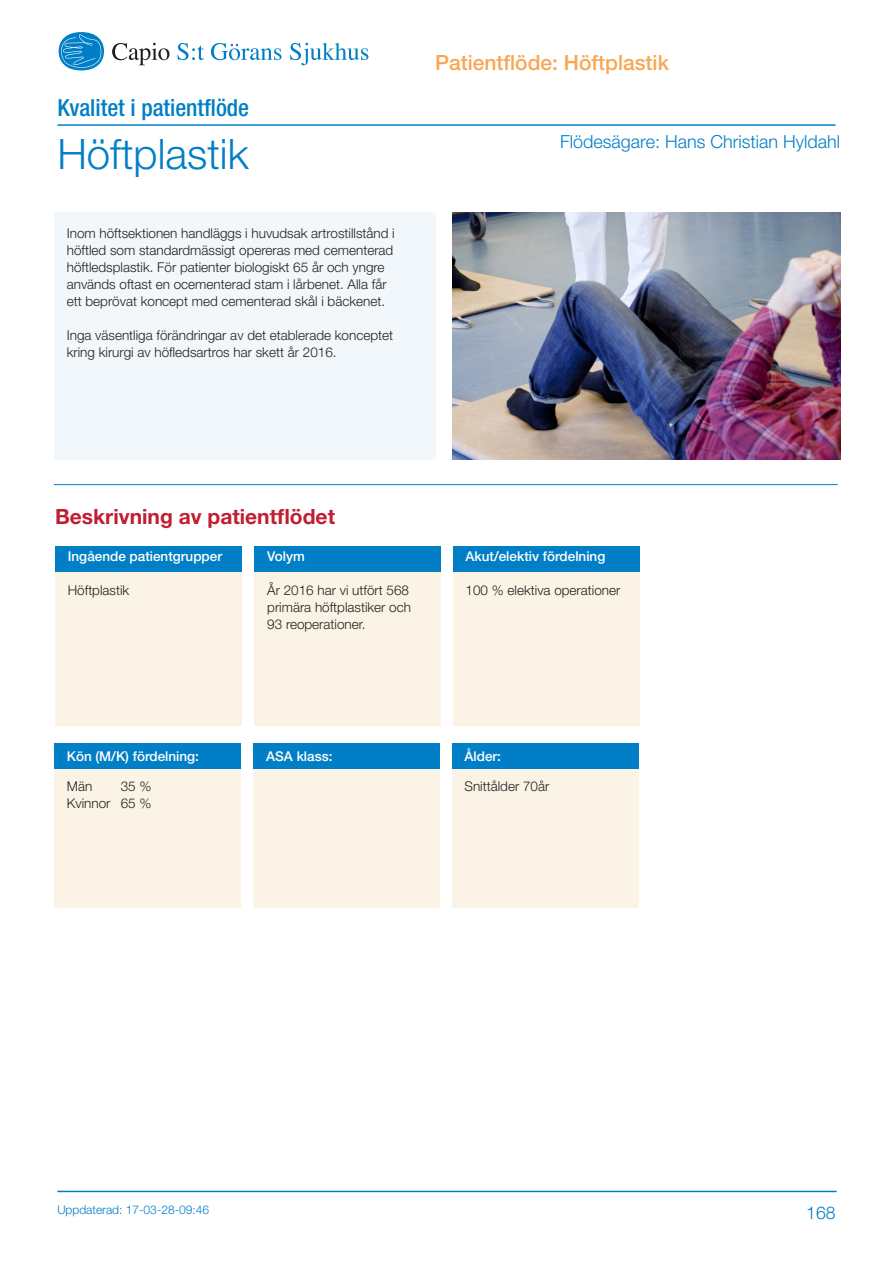
<style>
.page{position:relative;width:893px;height:1263px;background:#fff}
.page>*{position:absolute;margin:0;border:0;box-sizing:border-box;transform-origin:0 0}
.Rubrik_1{font:300 42px "Helvetica Neue LT";color:#007fc6}
.t1{font:500 condensed 23.55px "Helvetica Neue LT";color:#007fc6}
.Rubrik_2{font:700 21px "Helvetica Neue LT";color:#c01e32}
.IR2{font:500 21px "Helvetica Neue LT";color:#f9a654}
.Sidhuvud_text{font:300 18px "Helvetica Neue LT";color:#007fc6}
.Nedre_rubrik_1{font:300 17.55px "Helvetica Neue LT";color:#007fc6}
._1_Normal{font:300 13.5px/17px "Helvetica Neue LT";color:#231f20}
._1_Normal-2{font:500 13.5px "Helvetica Neue LT";color:#fff}
.Uppdaterad{font:300 12px "Helvetica Neue LT";color:#007fc6}
</style>
<div class="page">
<svg style="left:112px;top:43px;width:57px;height:22px"></svg>
<svg style="left:177px;top:43px;width:27px;height:17px"></svg>
<svg style="left:290px;top:43px;width:78px;height:22px"></svg>
<div style="left:59px;top:32px;width:45px;height:38px;background:#007fc6;border-radius:50%"></div>
<svg style="left:59px;top:34px;width:42px;height:36px"></svg>
<svg style="left:211px;top:43px;width:71px;height:17px"></svg>
<hr style="left:57px;top:124px;width:779px;height:2px;background:#007fc6">
<hr style="left:57px;top:1191px;width:780px;height:1px;background:#007fc6">
<hr style="left:54px;top:484px;width:784px;height:1px;background:#007fc6">
<div style="left:55px;top:568px;width:187px;height:157px;background:#fbf4e6"></div>
<div style="left:55px;top:546px;width:187px;height:25px;background:#007fc6"></div>
<div style="left:254px;top:568px;width:187px;height:157px;background:#fbf4e6"></div>
<div style="left:254px;top:546px;width:187px;height:25px;background:#007fc6"></div>
<div style="left:453px;top:568px;width:186px;height:157px;background:#fbf4e6"></div>
<div style="left:453px;top:546px;width:186px;height:25px;background:#007fc6"></div>
<div style="left:54px;top:764px;width:187px;height:143px;background:#fbf4e6"></div>
<div style="left:54px;top:743px;width:187px;height:26px;background:#007fc6"></div>
<div style="left:253px;top:764px;width:187px;height:143px;background:#fbf4e6"></div>
<div style="left:253px;top:743px;width:187px;height:26px;background:#007fc6"></div>
<div style="left:452px;top:764px;width:186px;height:143px;background:#fbf4e6"></div>
<div style="left:452px;top:743px;width:186px;height:26px;background:#007fc6"></div>
<div style="left:54px;top:212px;width:382px;height:247px;background:#f2f7fb"></div>
<img style="left:453px;top:212px;width:387px;height:247px">
<h2 class="t1" style="left:57px;top:94px;width:193px">Kvalitet i patientflöde</h2>
<p class="IR2" style="left:435px;top:50px;width:235px">Patientflöde: Höftplastik</p>
<p class="Rubrik_1" style="left:57px;top:128px;width:193px">Höftplastik</p>
<p class="Sidhuvud_text" style="left:560px;top:131px;width:281px">Flödesägare: Hans Christian Hyldahl</p>
<p class="_1_Normal" style="left:67px;top:225px;width:330px">Inom höftsektionen handläggs i huvudsak artrostillstånd i</p>
<p class="_1_Normal" style="left:67px;top:242px;width:328px">höftled som standardmässigt opereras med cementerad</p>
<p class="_1_Normal" style="left:67px;top:259px;width:319px">höftledsplastik. För patienter biologiskt 65 år och yngre</p>
<p class="_1_Normal" style="left:67px;top:276px;width:321px">används oftast en ocementerad stam i lårbenet. Alla får</p>
<p class="_1_Normal" style="left:67px;top:293px;width:320px">ett beprövat koncept med cementerad skål i bäckenet.</p>
<p class="_1_Normal" style="left:67px;top:327px;width:328px">Inga väsentliga förändringar av det etablerade konceptet</p>
<p class="_1_Normal" style="left:67px;top:344px;width:271px">kring kirurgi av höfledsartros har skett år 2016.</p>
<p class="Rubrik_2" style="left:55px;top:504px;width:282px">Beskrivning av patientflödet</p>
<p class="_1_Normal-2" style="left:68px;top:548px;width:156px">Ingående patientgrupper</p>
<p class="_1_Normal-2" style="left:267px;top:548px;width:39px">Volym</p>
<p class="_1_Normal-2" style="left:466px;top:548px;width:141px">Akut/elektiv fördelning</p>
<p class="_1_Normal" style="left:68px;top:582px;width:63px">Höftplastik</p>
<p class="_1_Normal" style="left:267px;top:582px;width:145px">År 2016 har vi utfört 568 primära höftplastiker och<br>93 reoperationer.</p>
<p class="_1_Normal" style="left:466px;top:582px;width:156px">100 % elektiva operationer</p>
<p class="_1_Normal-2" style="left:67px;top:748px;width:134px">Kön (M/K) fördelning:</p>
<p class="_1_Normal-2" style="left:266px;top:748px;width:68px">ASA klass:</p>
<p class="_1_Normal-2" style="left:464px;top:748px;width:38px">Ålder:</p>
<p class="_1_Normal" style="left:67px;top:777px;width:27px">Män</p>
<p class="_1_Normal" style="left:121px;top:777px;width:32px">35 %</p>
<p class="_1_Normal" style="left:67px;top:794px;width:86px">Kvinnor 65 %</p>
<p class="_1_Normal" style="left:464px;top:777px;width:86px">Snittålder 70år</p>
<p class="Uppdaterad" style="left:57px;top:1202px;width:153px">Uppdaterad: 17-03-28-09:46</p>
<p class="Nedre_rubrik_1" style="left:806px;top:1201px;width:31px">168</p>
</div>
